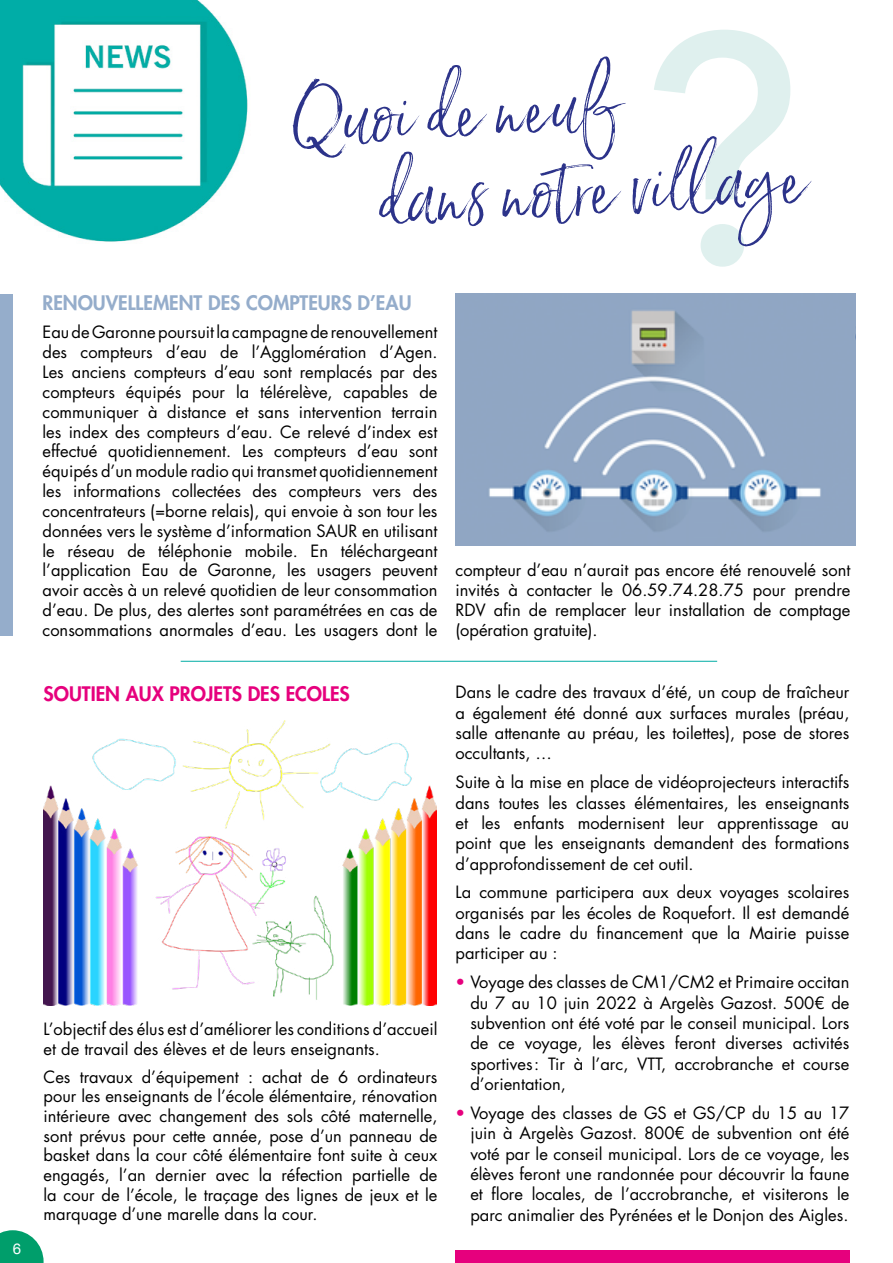
<style>
.page{position:relative;width:893px;height:1263px;background:#fff}
.page>*{position:absolute;margin:0;border:0;box-sizing:border-box;transform-origin:0 0}
.t1{font:500 325.05px "Avenir Next";color:#dff0ee}
.t2{font:75.6px/84px "Saturday Script";color:#2c338a}
.t3{font:800 19.5px "Futura Std";color:#95adcb}
.t4{font:800 19.5px "Futura Std";color:#e6007d}
.t5{font:16.5px/20.4px "Futura Std";color:#000;text-align:justify}
.t6{font:15px "Helvetica Neue";color:#fff}
.s1{color:#e6007d}
</style>
<div class="page">
<svg style="left:0;top:1230px;width:44px;height:33px"></svg>
<img style="left:0;top:0;width:248px;height:242px">
<img style="left:455px;top:294px;width:400px;height:251px">
<img style="left:44px;top:721px;width:392px;height:284px">
<div style="left:455px;top:1250px;width:395px;height:13px;background:#e6007d"></div>
<div style="left:0;top:294px;width:13px;height:342px;background:#95adcb"></div>
<hr style="left:181px;top:661px;width:536px;height:1px;background:#00ada5">
<p class="t6" style="left:13px;top:1237px;width:10px">6</p>
<h1 class="t1" style="left:638px;top:-125px;width:164px">?</h1>
<h2 class="t2" style="left:372px;top:71px;width:430px;text-indent:-80px;rotate:-3deg">Quoi de neuf<br>dans notre vill age</h2>
<p class="t3" style="left:43px;top:290px;width:370px">RENOUVELLEMENT DES COMPTEURS D’EAU</p>
<p class="t5" style="left:43px;top:323px;width:396px;line-height:19.8px">Eau de Garonne poursuit la campagne de renouvellement des compteurs d’eau de l’Agglomération d’Agen.<br>Les anciens compteurs d’eau sont remplacés par des compteurs équipés pour la télérelève, capables de communiquer à distance et sans intervention terrain les index des compteurs d’eau. Ce relevé d’index est effectué quotidiennement. Les compteurs d’eau sont équipés d’un module radio qui transmet quotidiennement les informations collectées des compteurs vers des concentrateurs (=borne relais), qui envoie à son tour les données vers le système d’information SAUR en utilisant le réseau de téléphonie mobile. En téléchargeant l’application Eau de Garonne, les usagers peuvent avoir accès à un relevé quotidien de leur consommation d’eau. De plus, des alertes sont paramétrées en cas de consommations anormales d’eau. Les usagers dont le</p>
<p class="t4" style="left:44px;top:681px;width:308px">SOUTIEN AUX PROJETS DES ECOLES</p>
<p class="t5" style="left:44px;top:1019px;width:395px;line-height:19.6px">L’objectif des élus est d’améliorer les conditions d’accueil et de travail des élèves et de leurs enseignants.</p>
<p class="t5" style="left:44px;top:1067px;width:395px;line-height:19.6px">Ces travaux d’équipement : achat de 6 ordinateurs pour les enseignants de l’école élémentaire, rénovation intérieure avec changement des sols côté maternelle, sont prévus pour cette année, pose d’un panneau de basket dans la cour côté élémentaire font suite à ceux engagés, l’an dernier avec la réfection partielle de la cour de l’école, le traçage des lignes de jeux et le marquage d’une marelle dans la cour.</p>
<p class="t5" style="left:455px;top:560px;width:396px;line-height:20px">compteur d’eau n’aurait pas encore été renouvelé sont invités à contacter le 06.59.74.28.75 pour prendre RDV afin de remplacer leur installation de comptage (opération gratuite).</p>
<p class="t5" style="left:455px;top:682px;width:395px">Dans le cadre des travaux d’été, un coup de fraîcheur a également été donné aux surfaces murales (préau, salle attenante au préau, les toilettes), pose de stores occultants, …</p>
<p class="t5" style="left:455px;top:772px;width:395px">Suite à la mise en place de vidéoprojecteurs interactifs dans toutes les classes élémentaires, les enseignants et les enfants modernisent leur apprentissage au point que les enseignants demandent des formations d’approfondissement de cet outil.</p>
<p class="t5" style="left:455px;top:882px;width:395px">La commune participera aux deux voyages scolaires organisés par les écoles de Roquefort. Il est demandé dans le cadre du financement que la Mairie puisse participer au :</p>
<p class="t5" style="left:470px;top:972px;width:381px;text-indent:-15px"><span class="s1">•</span> Voyage des classes de CM1/CM2 et Primaire occitan du 7 au 10 juin 2022 à Argelès Gazost. 500€ de subvention ont été voté par le conseil municipal. Lors de ce voyage, les élèves feront diverses activités sportives: Tir à l’arc, VTT, accrobranche et course d’orientation,</p>
<p class="t5" style="left:470px;top:1103px;width:381px;text-indent:-15px"><span class="s1">•</span> Voyage des classes de GS et GS/CP du 15 au 17 juin à Argelès Gazost. 800€ de subvention ont été voté par le conseil municipal. Lors de ce voyage, les élèves feront une randonnée pour découvrir la faune et flore locales, de l’accrobranche, et visiterons le parc animalier des Pyrénées et le Donjon des Aigles.</p>
</div>
